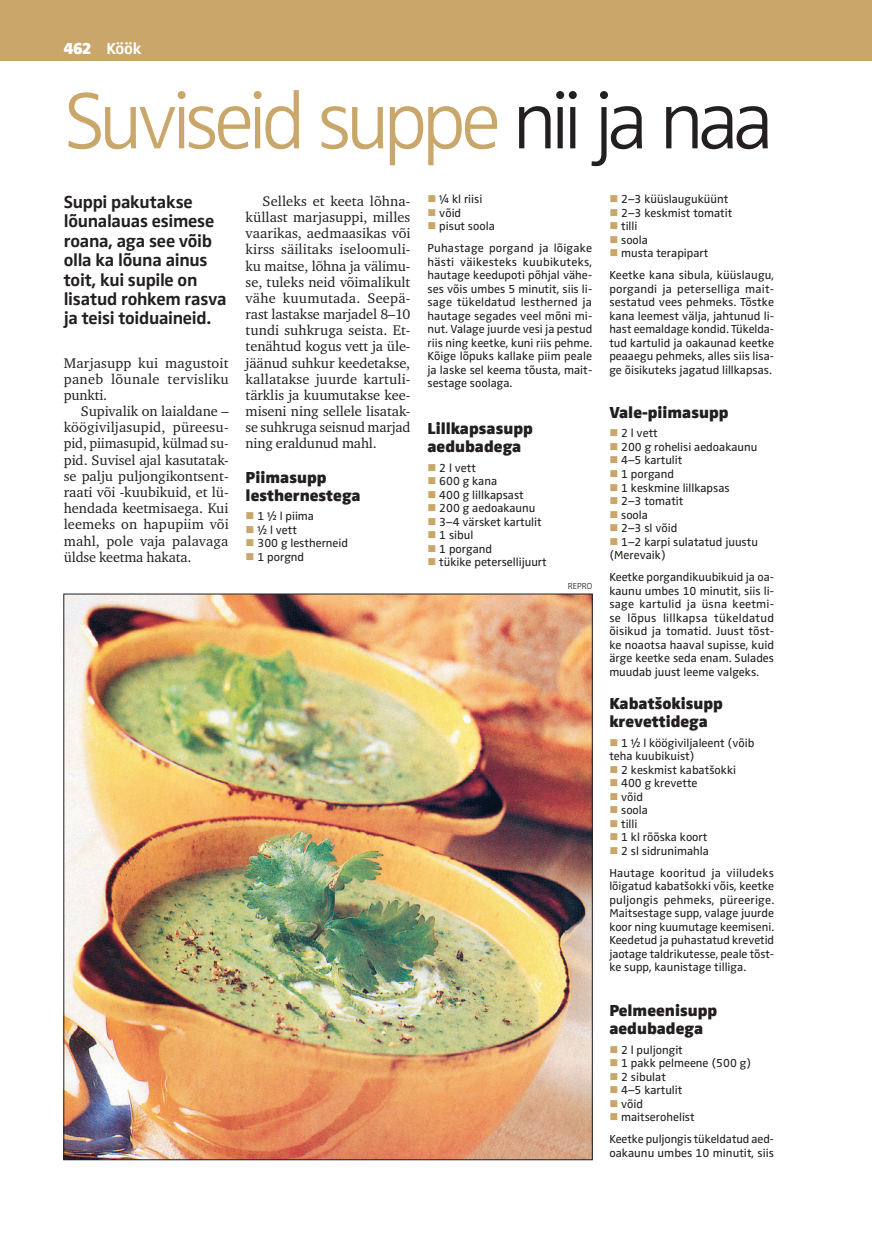
<style>
.page{position:relative;width:872px;height:1234px;background:#fff}
.page>*{position:absolute;margin:0;border:0;box-sizing:border-box;transform-origin:0 0}
.t1{font:300 82.5px "Zwo Pro";letter-spacing:-.075em;color:#c9a76a}
.t2{font:700 18px/19.5px "Zwo Pro";letter-spacing:-.015em;color:#231f20}
.t3{font:900 16.5px/18px "Zwo Pro";color:#231f20}
.t4{font:700 16.5px "Zwo Pro";color:#fff}
.t5{font:14.25px/16.2px "Charter ITC";color:#231f20;text-align:justify}
.t6{font:12px/13.5px "Zwo Pro";color:#231f20}
.t7{font:12px/22px "Zwo Pro";letter-spacing:.02em;color:#231f20}
.t8{font:300 9px "Zwo Pro";color:#231f20}
.s1{font-weight:900}
.s2{color:#231f20}
.s3{color:#c9a76a}
</style>
<div class="page">
<div style="left:0;top:0;width:872px;height:60px;background:#c9a76a"></div>
<img style="left:66px;top:595px;width:524px;height:562px">
<h3 class="t4" style="left:64px;top:39px;width:79px"><span class="s1">462</span> Köök</h3>
<h1 class="t1" style="left:64px;top:73px;width:711px">Suviseid suppe <span class="s2">nii ja naa</span></h1>
<h2 class="t2" style="left:64px;top:192px;width:164px">Suppi pakutakse lõunalauas esimese roana, aga see võib olla ka lõuna ainus toit, kui supile on lisatud rohkem rasva ja teisi toiduaineid.</h2>
<p class="t5" style="left:64px;top:354px;width:166px">Marjasupp kui magustoit paneb lõunale tervisliku punkti.</p>
<p class="t5" style="left:64px;top:403px;width:166px;text-indent:17px">Supivalik on laialdane – köögiviljasupid, püreesu&shy;pid, piimasupid, külmad su&shy;pid. Suvisel ajal kasutatak&shy;se palju puljongikontsent&shy;raati või -kuubikuid, et lü&shy;hendada keetmisaega. Kui leemeks on hapupiim või mahl, pole vaja palavaga üldse keetma hakata.</p>
<p class="t5" style="left:246px;top:193px;width:166px;text-indent:17px">Selleks et keeta lõhna&shy;küllast marjasuppi, milles vaarikas, aedmaasikas või kirss säilitaks iseloomuli&shy;ku maitse, lõhna ja välimu&shy;se, tuleks neid võimalikult vähe kuumutada. Seepä&shy;rast lastakse marjadel 8–10 tundi suhkruga seista. Et&shy;tenähtud kogus vett ja üle&shy;jäänud suhkur keedetakse, kallatakse juurde kartuli&shy;tärklis ja kuumutakse kee&shy;miseni ning sellele lisatak&shy;se suhkruga seisnud marjad ning eraldunud mahl.</p>
<h3 class="t3" style="left:246px;top:468px;width:116px">Piimasupp lesthernestega</h3>
<p class="t6" style="left:246px;top:509px;width:70px"><span class="s3">■</span> 1 ½ l piima</p>
<p class="t6" style="left:246px;top:523px;width:53px"><span class="s3">■</span> ½ l vett</p>
<p class="t6" style="left:246px;top:536px;width:104px"><span class="s3">■</span> 300 g lestherneid</p>
<p class="t6" style="left:246px;top:550px;width:60px"><span class="s3">■</span> 1 porgnd</p>
<p class="t6" style="left:427px;top:192px;width:56px"><span class="s3">■</span> ¼ kl riisi</p>
<p class="t6" style="left:427px;top:206px;width:35px"><span class="s3">■</span> võid</p>
<p class="t6" style="left:427px;top:215px;width:166px;line-height:22px"><span class="s3">■</span> pisut soola<br>Puhastage porgand ja lõigake</p>
<p class="t6" style="left:427px;top:255px;width:166px;text-align:justify">hästi väikesteks kuubikuteks, hautage keedupoti põhjal vähe&shy;ses võis umbes 5 minutit, siis li&shy;sage tükeldatud lestherned ja hautage segades veel mõni mi&shy;nut. Valage juurde vesi ja pestud riis ning keetke, kuni riis pehme.<br>Kõige lõpuks kallake piim peale ja laske sel keema tõusta, mait&shy;sestage soolaga.</p>
<h3 class="t3" style="left:427px;top:420px;width:107px">Lillkapsasupp aedubadega</h3>
<p class="t6" style="left:427px;top:461px;width:50px"><span class="s3">■</span> 2 l vett</p>
<p class="t6" style="left:427px;top:474px;width:71px"><span class="s3">■</span> 600 g kana</p>
<p class="t6" style="left:427px;top:488px;width:98px"><span class="s3">■</span> 400 g lillkapsast</p>
<p class="t6" style="left:427px;top:501px;width:109px"><span class="s3">■</span> 200 g aedoakaunu</p>
<p class="t6" style="left:427px;top:515px;width:116px"><span class="s3">■</span> 3–4 värsket kartulit</p>
<p class="t6" style="left:427px;top:528px;width:47px"><span class="s3">■</span> 1 sibul</p>
<p class="t6" style="left:427px;top:542px;width:66px"><span class="s3">■</span> 1 porgand</p>
<p class="t6" style="left:427px;top:555px;width:121px"><span class="s3">■</span> tükike petersellijuurt</p>
<p class="t8" style="left:568px;top:581px;width:26px">REPRO</p>
<p class="t6" style="left:609px;top:192px;width:120px"><span class="s3">■</span> 2–3 küüslauguküünt</p>
<p class="t6" style="left:609px;top:206px;width:125px"><span class="s3">■</span> 2–3 keskmist tomatit</p>
<p class="t6" style="left:609px;top:219px;width:30px"><span class="s3">■</span> tilli</p>
<p class="t6" style="left:609px;top:233px;width:40px"><span class="s3">■</span> soola</p>
<p class="t6" style="left:609px;top:242px;width:166px;line-height:22px"><span class="s3">■</span> musta terapipart<br>Keetke kana sibula, küüslaugu,</p>
<p class="t6" style="left:609px;top:282px;width:166px;text-align:justify">porgandi ja peterselliga mait&shy;sestatud vees pehmeks. Tõstke kana leemest välja, jahtunud li&shy;hast eemaldage kondid. Tükelda&shy;tud kartulid ja oakaunad keetke peaaegu pehmeks, alles siis lisa&shy;ge õisikuteks jagatud lillkapsas.</p>
<h3 class="t3" style="left:609px;top:403px;width:121px">Vale-piimasupp</h3>
<p class="t6" style="left:609px;top:427px;width:50px"><span class="s3">■</span> 2 l vett</p>
<p class="t6" style="left:609px;top:440px;width:150px"><span class="s3">■</span> 200 g rohelisi aedoakaunu</p>
<p class="t6" style="left:609px;top:454px;width:75px"><span class="s3">■</span> 4–5 kartulit</p>
<p class="t6" style="left:609px;top:467px;width:66px"><span class="s3">■</span> 1 porgand</p>
<p class="t6" style="left:609px;top:481px;width:122px"><span class="s3">■</span> 1 keskmine lillkapsas</p>
<p class="t6" style="left:609px;top:494px;width:76px"><span class="s3">■</span> 2–3 tomatit</p>
<p class="t6" style="left:609px;top:508px;width:40px"><span class="s3">■</span> soola</p>
<p class="t6" style="left:609px;top:521px;width:69px"><span class="s3">■</span> 2–3 sl võid</p>
<p class="t6" style="left:609px;top:535px;width:150px"><span class="s3">■</span> 1–2 karpi sulatatud juustu (Merevaik)</p>
<p class="t6" style="left:609px;top:570px;width:166px;text-align:justify">Keetke porgandikuubikuid ja oa&shy;kaunu umbes 10 minutit, siis li&shy;sage kartulid ja üsna keetmi&shy;se lõpus lillkapsa tükeldatud õisikud ja tomatid. Juust tõst&shy;ke noaotsa haaval supisse, kuid ärge keetke seda enam. Sulades muudab juust leeme valgeks.</p>
<h3 class="t3" style="left:609px;top:694px;width:115px">Kabatšokisupp krevettidega</h3>
<p class="t6" style="left:609px;top:735px;width:147px"><span class="s3">■</span> 1 ½ l köögiviljaleent (võib teha kuubikuist)</p>
<p class="t6" style="left:609px;top:762px;width:128px"><span class="s3">■</span> 2 keskmist kabatšokki</p>
<p class="t6" style="left:609px;top:776px;width:90px"><span class="s3">■</span> 400 g krevette</p>
<p class="t6" style="left:609px;top:789px;width:35px"><span class="s3">■</span> võid</p>
<p class="t6" style="left:609px;top:803px;width:40px"><span class="s3">■</span> soola</p>
<p class="t6" style="left:609px;top:816px;width:30px"><span class="s3">■</span> tilli</p>
<p class="t6" style="left:609px;top:830px;width:100px"><span class="s3">■</span> 1 kl rõõska koort</p>
<p class="t7" style="left:609px;top:839px;width:166px"><span class="s3">■</span> 2 sl sidrunimahla<br>Hautage kooritud ja viiludeks</p>
<p class="t6" style="left:609px;top:879px;width:166px;text-align:justify">lõigatud kabatšokki võis, keetke puljongis pehmeks, püreerige.<br>Maitsestage supp, valage juurde koor ning kuumutage keemiseni.<br>Keedetud ja puhastatud krevetid jaotage taldrikutesse, peale tõst&shy;ke supp, kaunistage tilliga.</p>
<h3 class="t3" style="left:609px;top:1001px;width:109px">Pelmeenisupp aedubadega</h3>
<p class="t6" style="left:609px;top:1042px;width:75px"><span class="s3">■</span> 2 l puljongit</p>
<p class="t6" style="left:609px;top:1056px;width:143px"><span class="s3">■</span> 1 pakk pelmeene (500 g)</p>
<p class="t6" style="left:609px;top:1069px;width:58px"><span class="s3">■</span> 2 sibulat</p>
<p class="t6" style="left:609px;top:1083px;width:75px"><span class="s3">■</span> 4–5 kartulit</p>
<p class="t6" style="left:609px;top:1096px;width:35px"><span class="s3">■</span> võid</p>
<p class="t6" style="left:609px;top:1106px;width:166px;line-height:22px"><span class="s3">■</span> maitserohelist<br>Keetke puljongis tükeldatud aed-</p>
<p class="t6" style="left:609px;top:1145px;width:166px">oakaunu umbes 10 minutit, siis</p>
</div>
